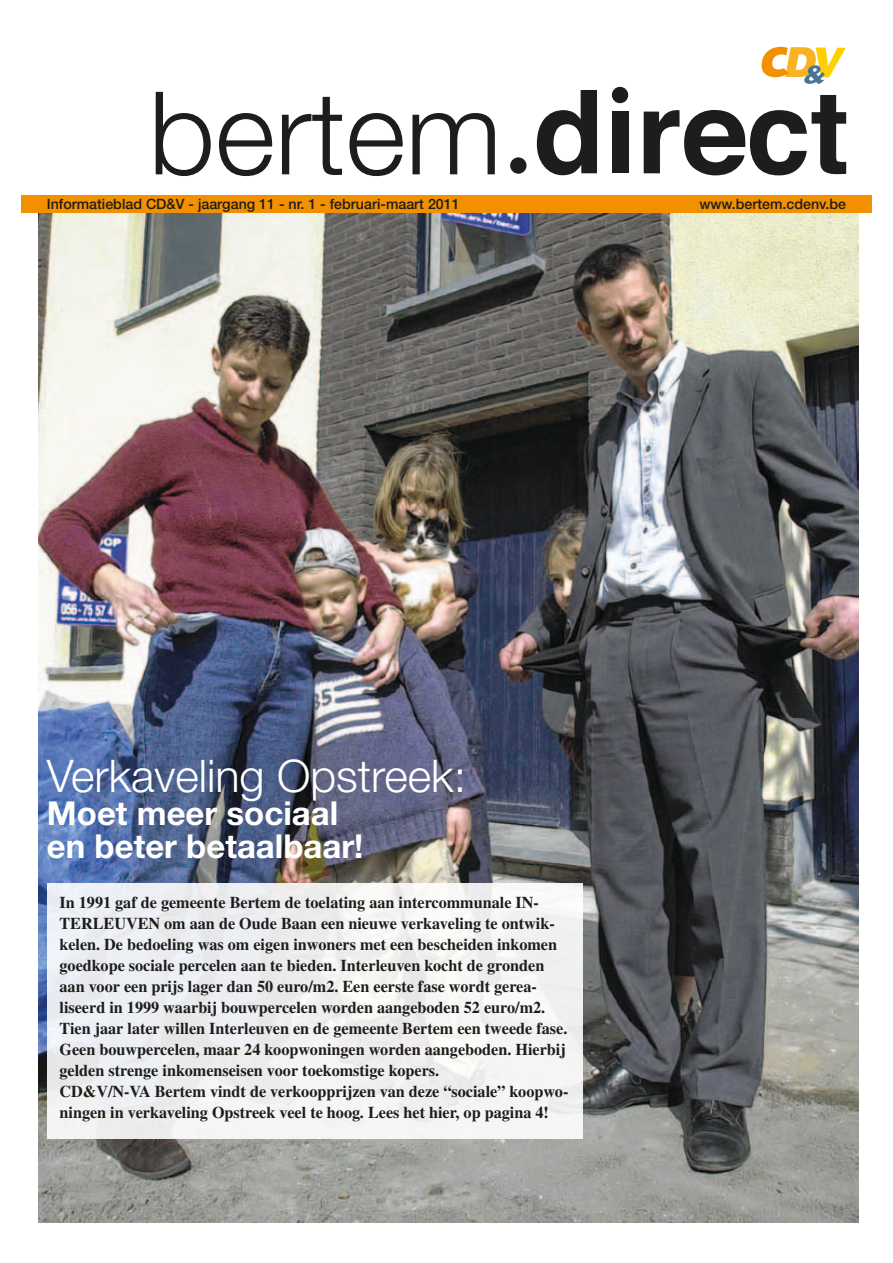
<style>
.page{position:relative;width:893px;height:1263px;background:#fff}
.page>*{position:absolute;margin:0;border:0;box-sizing:border-box;transform-origin:0 0}
.t1{font:300 115.5px "Helvetica Neue LT Std";color:#1d1d1b}
.t2{font:300 45px "Helvetica Neue LT Std";color:#fff}
.t3{font:700 33px/33px "Helvetica Neue LT Std";color:#fff}
.t4{font:700 16.5px/21px "Times LT Std";color:#1d1d1b}
.t5{font:500 14.25px "Helvetica Neue LT Std";color:#1d1d1b}
</style>
<div class="page">
<img style="left:38px;top:213px;width:821px;height:1010px">
<div style="left:21px;top:196px;width:851px;height:17px;background:#f39000"></div>
<svg style="left:537px;top:90px;width:60px;height:85px"></svg>
<div style="left:612px;top:112px;width:17px;height:61px;background:#1d1d1b"></div>
<svg style="left:644px;top:95px;width:202px;height:80px"></svg>
<div style="left:510px;top:157px;width:16px;height:17px;background:#1d1d1b;border-radius:50%"></div>
<div style="left:612px;top:87px;width:16px;height:16px;background:#1d1d1b;border-radius:50%"></div>
<svg style="left:761px;top:47px;width:85px;height:37px"></svg>
<div style="left:47px;top:884px;width:536px;height:255px;background:#eff0f3"></div>
<h1 class="t1" style="left:149px;top:63px;width:354px">bertem</h1>
<p class="t5" style="left:47px;top:195px;width:414px">Informatieblad CD&amp;V - jaargang 11 - nr. 1 - februari-maart 2011</p>
<p class="t5" style="left:699px;top:195px;width:148px">www.bertem.cdenv.be</p>
<h2 class="t2" style="left:47px;top:749px;width:421px">Verkaveling Opstreek:</h2>
<h3 class="t3" style="left:47px;top:796px;width:318px">Moet meer sociaal en beter betaalbaar!</h3>
<p class="t4" style="left:60px;top:891px;width:510px">In 1991 gaf de gemeente Bertem de toelating aan intercommunale IN-TERLEUVEN om aan de Oude Baan een nieuwe verkaveling te ontwik&shy;kelen. De bedoeling was om eigen inwoners met een bescheiden inkomen goedkope sociale percelen aan te bieden. Interleuven kocht de gronden aan voor een prijs lager dan 50 euro/m2. Een eerste fase wordt gerea&shy;liseerd in 1999 waarbij bouwpercelen worden aangeboden 52 euro/m2.<br>Tien jaar later willen Interleuven en de gemeente Bertem een tweede fase.<br>Geen bouwpercelen, maar 24 koopwoningen worden aangeboden. Hierbij gelden strenge inkomenseisen voor toekomstige kopers.<br>CD&amp;V/N-VA Bertem vindt de verkoopprijzen van deze “sociale” koopwo&shy;ningen in verkaveling Opstreek veel te hoog. Lees het hier, op pagina 4!</p>
</div>
